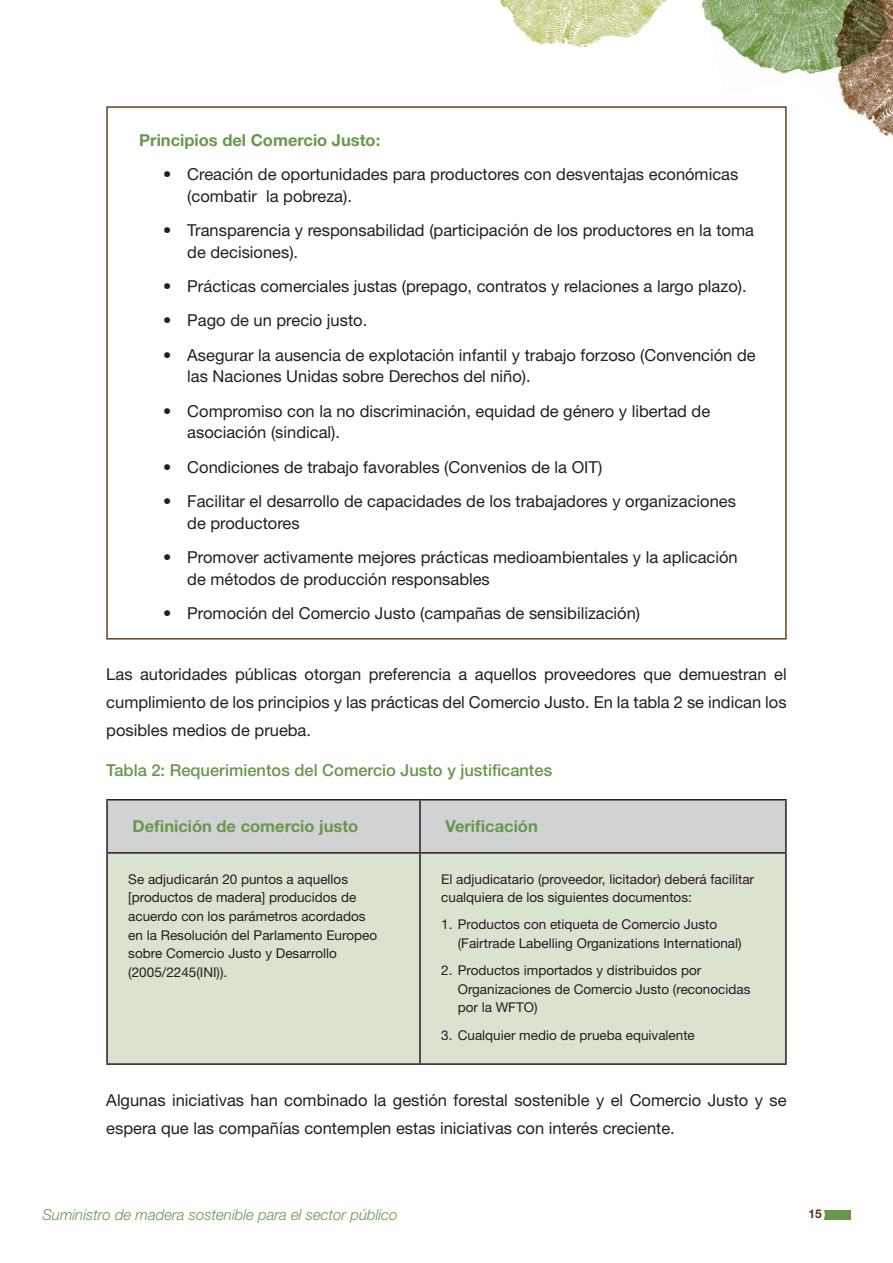
<style>
.page{position:relative;width:893px;height:1263px;background:#fff}
.page>*{position:absolute;margin:0;border:0;box-sizing:border-box;transform-origin:0 0}
.t1{font:16.5px/21.6px "Helvetica Neue LT Std";color:#231f20}
.t2{font:700 16.5px "Helvetica Neue LT Std";color:#69964d}
.t3{font:500 16.5px "Helvetica Neue LT Std";color:#69964d}
.t4{font:italic 300 15px "Helvetica Neue LT Std";color:#67974c}
.t5{font:13.5px/18.6px "Helvetica Neue LT Std";color:#231f20}
.t6{font:700 12px "Helvetica Neue LT Std";color:#5f3310}
</style>
<div class="page">
<div style="left:806px;top:1209px;width:44px;height:10px;background:#67974c"></div>
<div style="left:803px;top:1204px;width:22px;height:21px;background:#fff;border-radius:50%"></div>
<img style="left:500px;top:0;width:167px;height:48px">
<img style="left:701px;top:0;width:99px;height:74px">
<img style="left:800px;top:0;width:93px;height:137px">
<div style="left:106px;top:106px;width:681px;height:533px;background:#fff;border:2px solid #644017"></div>
<div style="left:108px;top:800px;width:677px;height:52px;background:#d1d2d4"></div>
<div style="left:108px;top:854px;width:677px;height:209px;background:#dae2d0"></div>
<hr style="left:106px;top:799px;width:314px;height:1px;background:#231f20">
<hr style="left:106px;top:800px;width:2px;height:52px;background:#231f20">
<hr style="left:420px;top:799px;width:367px;height:1px;background:#231f20">
<hr style="left:419px;top:800px;width:2px;height:52px;background:#231f20">
<hr style="left:785px;top:800px;width:2px;height:52px;background:#231f20">
<hr style="left:106px;top:852px;width:314px;height:2px;background:#231f20">
<hr style="left:106px;top:854px;width:2px;height:209px;background:#231f20">
<hr style="left:420px;top:852px;width:367px;height:2px;background:#231f20">
<hr style="left:419px;top:854px;width:2px;height:209px;background:#231f20">
<hr style="left:785px;top:854px;width:2px;height:209px;background:#231f20">
<hr style="left:106px;top:1063px;width:314px;height:2px;background:#231f20">
<hr style="left:420px;top:1063px;width:367px;height:2px;background:#231f20">
<p class="t2" style="left:139px;top:130px;width:242px">Principios del Comercio Justo:</p>
<p class="t1" style="left:187px;top:163px;width:553px;text-indent:-24px">• Creación de oportunidades para productores con desventajas económicas (combatir la pobreza).</p>
<p class="t1" style="left:187px;top:219px;width:568px;text-indent:-24px">• Transparencia y responsabilidad (participación de los productores en la toma de decisiones).</p>
<p class="t1" style="left:163px;top:275px;width:585px">• Prácticas comerciales justas (prepago, contratos y relaciones a largo plazo).</p>
<p class="t1" style="left:163px;top:309px;width:206px">• Pago de un precio justo.</p>
<p class="t1" style="left:187px;top:344px;width:570px;text-indent:-24px">• Asegurar la ausencia de explotación infantil y trabajo forzoso (Convención de las Naciones Unidas sobre Derechos del niño).</p>
<p class="t1" style="left:187px;top:400px;width:524px;text-indent:-24px">• Compromiso con la no discriminación, equidad de género y libertad de asociación (sindical).</p>
<p class="t1" style="left:163px;top:456px;width:440px">• Condiciones de trabajo favorables (Convenios de la OIT)</p>
<p class="t1" style="left:187px;top:490px;width:550px;text-indent:-24px">• Facilitar el desarrollo de capacidades de los trabajadores y organizaciones de productores</p>
<p class="t1" style="left:187px;top:546px;width:552px;text-indent:-24px">• Promover activamente mejores prácticas medioambientales y la aplicación de métodos de producción responsables</p>
<p class="t1" style="left:163px;top:602px;width:478px">• Promoción del Comercio Justo (campañas de sensibilización)</p>
<p class="t1" style="left:106px;top:660px;width:682px;line-height:27.6px;text-align:justify">Las autoridades públicas otorgan preferencia a aquellos proveedores que demuestran el cumplimiento de los principios y las prácticas del Comercio Justo. En la tabla 2 se indican los posibles medios de prueba.</p>
<p class="t3" style="left:106px;top:760px;width:447px">Tabla 2: Requerimientos del Comercio Justo y justificantes</p>
<p class="t2" style="left:133px;top:816px;width:227px">Definición de comercio justo</p>
<p class="t2" style="left:446px;top:816px;width:94px">Verificación</p>
<p class="t5" style="left:128px;top:869px;width:250px">Se adjudicarán 20 puntos a aquellos [productos de madera] producidos de acuerdo con los parámetros acordados en la Resolución del Parlamento Europeo sobre Comercio Justo y Desarrollo (2005/2245(INI)).</p>
<p class="t5" style="left:441px;top:869px;width:314px">El adjudicatario (proveedor, licitador) deberá facilitar cualquiera de los siguientes documentos:</p>
<p class="t5" style="left:458px;top:915px;width:285px;text-indent:-16px">1. Productos con etiqueta de Comercio Justo (Fairtrade Labelling Organizations International)</p>
<p class="t5" style="left:458px;top:961px;width:294px;text-indent:-16px">2. Productos importados y distribuidos por<br>Organizaciones de Comercio Justo (reconocidas por la WFTO)</p>
<p class="t5" style="left:441px;top:1025px;width:255px">3. Cualquier medio de prueba equivalente</p>
<p class="t1" style="left:106px;top:1086px;width:682px;line-height:27.6px">Algunas iniciativas han combinado la gestión forestal sostenible y el Comercio Justo y se espera que las compañías contemplen estas iniciativas con interés creciente.</p>
<p class="t4" style="left:43px;top:1205px;width:356px">Suministro de madera sostenible para el sector público</p>
<p class="t6" style="left:808px;top:1206px;width:15px">15</p>
</div>
